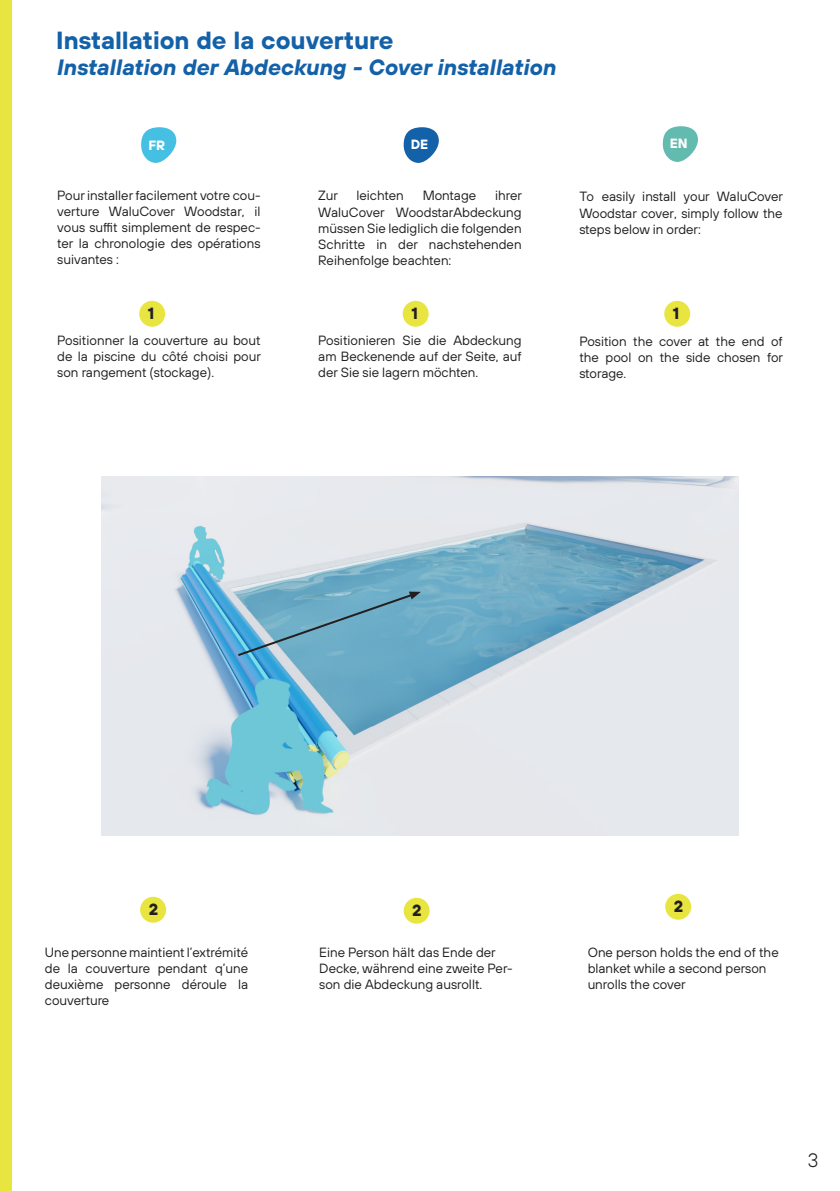
<style>
.page{position:relative;width:840px;height:1191px;background:#fff}
.page>*{position:absolute;margin:0;border:0;box-sizing:border-box;transform-origin:0 0}
.t1{font:700 24.8px "TT Hoves";color:#1361a8}
.t2{font:italic 700 22.2px "TT Hoves";color:#1361a8}
.t3{font:300 19.4px "TT Hoves";color:#231f20}
.t4{font:700 16.2px "TT Hoves";color:#231f20}
.Texte{font:13.4px/16px "TT Hoves";color:#231f20;text-align:justify}
.t5{font:700 13.4px "TT Hoves";color:#fff}
</style>
<div class="page">
<div style="left:0;top:0;width:11px;height:1191px;background:#e8e541"></div>
<svg style="left:141px;top:127px;width:35px;height:36px"></svg>
<svg style="left:403px;top:127px;width:35px;height:36px"></svg>
<svg style="left:662px;top:126px;width:35px;height:36px"></svg>
<div style="left:139px;top:301px;width:26px;height:26px;background:#e8e541;border-radius:50%"></div>
<div style="left:402px;top:301px;width:26px;height:26px;background:#e8e541;border-radius:50%"></div>
<div style="left:664px;top:301px;width:25px;height:26px;background:#e8e541;border-radius:50%"></div>
<img style="left:101px;top:477px;width:637px;height:358px">
<div style="left:403px;top:897px;width:26px;height:26px;background:#e8e541;border-radius:50%"></div>
<div style="left:140px;top:896px;width:26px;height:26px;background:#e8e541;border-radius:50%"></div>
<div style="left:664px;top:893px;width:26px;height:26px;background:#e8e541;border-radius:50%"></div>
<svg style="left:236px;top:591px;width:184px;height:66px;background:#6ca9c4"></svg>
<p class="t1" style="left:56px;top:23px;width:338px">Installation de la couverture</p>
<p class="t2" style="left:56px;top:52px;width:500px">Installation der Abdeckung - Cover installation</p>
<p class="t5" style="left:148px;top:136px;width:18px">FR</p>
<p class="t5" style="left:410px;top:136px;width:19px">DE</p>
<p class="t5" style="left:669px;top:135px;width:19px">EN</p>
<p class="Texte" style="left:57px;top:187px;width:205px">Pour installer facilement votre cou&shy;verture WaluCover Woodstar, il vous suffit simplement de respec&shy;ter la chronologie des opérations suivantes :</p>
<p class="Texte" style="left:318px;top:188px;width:205px;text-indent:177px">ihrer WaluCover WoodstarAbdeckung müssen Sie lediglich die folgenden Schritte in der nachstehenden Reihenfolge beachten:</p>
<p class="Texte" style="left:318px;top:188px;width:21px">Zur</p>
<p class="Texte" style="left:356px;top:188px;width:49px">leichten</p>
<p class="Texte" style="left:422px;top:188px;width:55px">Montage</p>
<p class="Texte" style="left:579px;top:188px;width:205px">To easily install your WaluCover Woodstar cover, simply follow the steps below in order:</p>
<p class="t4" style="left:148px;top:303px;width:8px">1</p>
<p class="t4" style="left:411px;top:303px;width:8px">1</p>
<p class="t4" style="left:672px;top:303px;width:8px">1</p>
<p class="Texte" style="left:57px;top:332px;width:205px">Positionner la couverture au bout de la piscine du côté choisi pour son rangement (stockage).</p>
<p class="Texte" style="left:318px;top:332px;width:205px">Positionieren Sie die Abdeckung am Beckenende auf der Seite, auf der Sie sie lagern möchten.</p>
<p class="Texte" style="left:579px;top:333px;width:205px">Position the cover at the end of the pool on the side chosen for storage.</p>
<p class="t4" style="left:149px;top:898px;width:11px">2</p>
<p class="t4" style="left:412px;top:899px;width:11px">2</p>
<p class="t4" style="left:673px;top:895px;width:11px">2</p>
<p class="Texte" style="left:587px;top:944px;width:192px;text-align:left">One person holds the end of the blanket while a second person unrolls the cover</p>
<p class="Texte" style="left:45px;top:944px;width:205px">Une personne maintient l’extrémité de la couverture pendant q’une deuxième personne déroule la couverture</p>
<p class="Texte" style="left:319px;top:944px;width:195px;text-align:left">Eine Person hält das Ende der<br>Decke, während eine zweite Per&shy;son die Abdeckung ausrollt.</p>
<h3 class="t3" style="left:807px;top:1148px;width:12px">3</h3>
</div>
